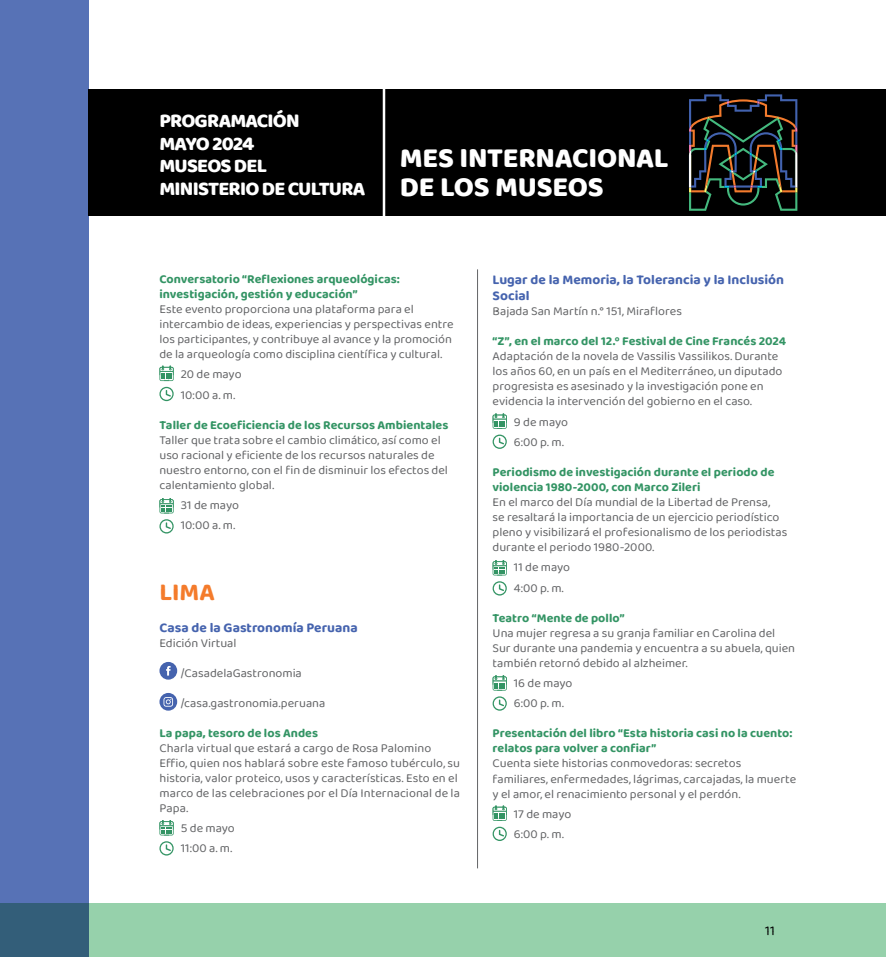
<style>
.page{position:relative;width:886px;height:957px;background:#fff}
.page>*{position:absolute;margin:0;border:0;box-sizing:border-box;transform-origin:0 0}
.t1{font:28.75px/28.8px "Baloo";letter-spacing:-.01em;color:#fff}
.TITULARES{font:700 25px "Baloo 2";color:#f47b2b}
.t2{font:20px/22.5px "Baloo";letter-spacing:-.04em;color:#fff}
.NOMBRE_DE_MUSEO{font:700 13.75px/16.2px "Baloo 2";color:#4563ae}
.t3{font:13.75px "Baloo 2";color:#000}
.TEXTO_CRONOGRAMA{font:12.5px/15px "Baloo 2";color:#636466}
.FECHA_DIM{font:700 12.5px/15px "Baloo 2";color:#339464}
</style>
<div class="page">
<div style="left:0;top:904px;width:886px;height:53px;background:#96d1ab"></div>
<div style="left:89px;top:89px;width:797px;height:127px;background:#000"></div>
<div style="left:0;top:0;width:89px;height:957px;background:#5772b6"></div>
<hr style="left:383px;top:89px;width:2px;height:127px;background:#fff">
<svg style="left:689px;top:94px;width:108px;height:117px"></svg>
<hr style="left:477px;top:269px;width:1px;height:599px;background:#636466">
<svg style="left:159px;top:662px;width:18px;height:17px"></svg>
<svg style="left:159px;top:693px;width:18px;height:17px"></svg>
<svg style="left:492px;top:413px;width:15px;height:36px"></svg>
<svg style="left:493px;top:560px;width:14px;height:15px"></svg>
<svg style="left:492px;top:581px;width:15px;height:14px"></svg>
<svg style="left:493px;top:675px;width:14px;height:15px"></svg>
<svg style="left:492px;top:696px;width:15px;height:15px"></svg>
<svg style="left:492px;top:805px;width:15px;height:36px"></svg>
<svg style="left:159px;top:365px;width:15px;height:16px"></svg>
<svg style="left:159px;top:387px;width:15px;height:14px"></svg>
<svg style="left:159px;top:498px;width:15px;height:15px"></svg>
<svg style="left:159px;top:519px;width:15px;height:14px"></svg>
<svg style="left:159px;top:820px;width:15px;height:15px"></svg>
<svg style="left:159px;top:841px;width:15px;height:14px"></svg>
<h3 class="t2" style="left:159px;top:109px;width:208px">PROGRAMACIÓN<br>MAYO 2024<br>MUSEOS DEL<br>MINISTERIO DE CULTURA</h3>
<h1 class="t1" style="left:400px;top:143px;width:270px">MES INTERNACIONAL<br>DE LOS MUSEOS</h1>
<p class="FECHA_DIM" style="left:159px;top:272px;width:242px">Conversatorio “Reflexiones arqueológicas:</p>
<p class="FECHA_DIM" style="left:159px;top:287px;width:200px">investigación, gestión y educación”</p>
<p class="TEXTO_CRONOGRAMA" style="left:159px;top:302px;width:296px">Este evento proporciona una plataforma para el intercambio de ideas, experiencias y perspectivas entre los participantes, y contribuye al avance y la promoción de la arqueología como disciplina científica y cultural.</p>
<p class="TEXTO_CRONOGRAMA" style="left:181px;top:367px;width:62px">20 de mayo</p>
<p class="TEXTO_CRONOGRAMA" style="left:181px;top:387px;width:56px">10:00 a. m.</p>
<p class="FECHA_DIM" style="left:159px;top:417px;width:290px">Taller de Ecoeficiencia de los Recursos Ambientales</p>
<p class="TEXTO_CRONOGRAMA" style="left:159px;top:432px;width:290px">Taller que trata sobre el cambio climático, así como el uso racional y eficiente de los recursos naturales de nuestro entorno, con el fin de disminuir los efectos del calentamiento global.</p>
<p class="TEXTO_CRONOGRAMA" style="left:181px;top:498px;width:60px">31 de mayo</p>
<p class="TEXTO_CRONOGRAMA" style="left:181px;top:518px;width:56px">10:00 a. m.</p>
<p class="TITULARES" style="left:159px;top:575px;width:57px">LIMA</p>
<p class="NOMBRE_DE_MUSEO" style="left:159px;top:620px;width:200px">Casa de la Gastronomía Peruana</p>
<p class="TEXTO_CRONOGRAMA" style="left:159px;top:636px;width:79px">Edición Virtual</p>
<p class="TEXTO_CRONOGRAMA" style="left:181px;top:666px;width:123px">/CasadelaGastronomia</p>
<p class="TEXTO_CRONOGRAMA" style="left:181px;top:696px;width:146px">/casa.gastronomia.peruana</p>
<p class="FECHA_DIM" style="left:159px;top:726px;width:160px">La papa, tesoro de los Andes</p>
<p class="TEXTO_CRONOGRAMA" style="left:159px;top:741px;width:302px">Charla virtual que estará a cargo de Rosa Palomino Effio, quien nos hablará sobre este famoso tubérculo, su historia, valor proteico, usos y características. Esto en el marco de las celebraciones por el Día Internacional de la Papa.</p>
<p class="TEXTO_CRONOGRAMA" style="left:181px;top:821px;width:56px">5 de mayo</p>
<p class="TEXTO_CRONOGRAMA" style="left:181px;top:841px;width:53px">11:00 a. m.</p>
<p class="NOMBRE_DE_MUSEO" style="left:493px;top:272px;width:293px">Lugar de la Memoria, la Tolerancia y la Inclusión<br>Social</p>
<p class="TEXTO_CRONOGRAMA" style="left:493px;top:304px;width:191px">Bajada San Martín n.° 151, Miraflores</p>
<p class="FECHA_DIM" style="left:493px;top:334px;width:295px">“Z”, en el marco del 12.º Festival de Cine Francés 2024</p>
<p class="TEXTO_CRONOGRAMA" style="left:493px;top:349px;width:291px">Adaptación de la novela de Vassilis Vassilikos. Durante los años 60, en un país en el Mediterráneo, un diputado progresista es asesinado y la investigación pone en evidencia la intervención del gobierno en el caso.</p>
<p class="TEXTO_CRONOGRAMA" style="left:514px;top:415px;width:56px">9 de mayo</p>
<p class="TEXTO_CRONOGRAMA" style="left:514px;top:435px;width:51px">6:00 p. m.</p>
<p class="FECHA_DIM" style="left:493px;top:465px;width:283px">Periodismo de investigación durante el periodo de violencia 1980-2000, con Marco Zileri</p>
<p class="TEXTO_CRONOGRAMA" style="left:493px;top:495px;width:296px">En el marco del Día mundial de la Libertad de Prensa,<br>se resaltará la importancia de un ejercicio periodístico pleno y visibilizará el profesionalismo de los periodistas durante el periodo 1980-2000.</p>
<p class="TEXTO_CRONOGRAMA" style="left:514px;top:560px;width:58px">11 de mayo</p>
<p class="TEXTO_CRONOGRAMA" style="left:514px;top:581px;width:51px">4:00 p. m.</p>
<p class="FECHA_DIM" style="left:493px;top:611px;width:133px">Teatro “Mente de pollo”</p>
<p class="TEXTO_CRONOGRAMA" style="left:493px;top:626px;width:304px">Una mujer regresa a su granja familiar en Carolina del<br>Sur durante una pandemia y encuentra a su abuela, quien también retornó debido al alzheimer.</p>
<p class="TEXTO_CRONOGRAMA" style="left:514px;top:676px;width:60px">16 de mayo</p>
<p class="TEXTO_CRONOGRAMA" style="left:514px;top:696px;width:51px">6:00 p. m.</p>
<p class="FECHA_DIM" style="left:493px;top:726px;width:301px">Presentación del libro “Esta historia casi no la cuento: relatos para volver a confiar”</p>
<p class="TEXTO_CRONOGRAMA" style="left:493px;top:756px;width:305px">Cuenta siete historias conmovedoras: secretos familiares, enfermedades, lágrimas, carcajadas, la muerte y el amor, el renacimiento personal y el perdón.</p>
<p class="TEXTO_CRONOGRAMA" style="left:514px;top:807px;width:59px">17 de mayo</p>
<p class="TEXTO_CRONOGRAMA" style="left:514px;top:827px;width:51px">6:00 p. m.</p>
<p class="t3" style="left:765px;top:920px;width:11px">11</p>
</div>
